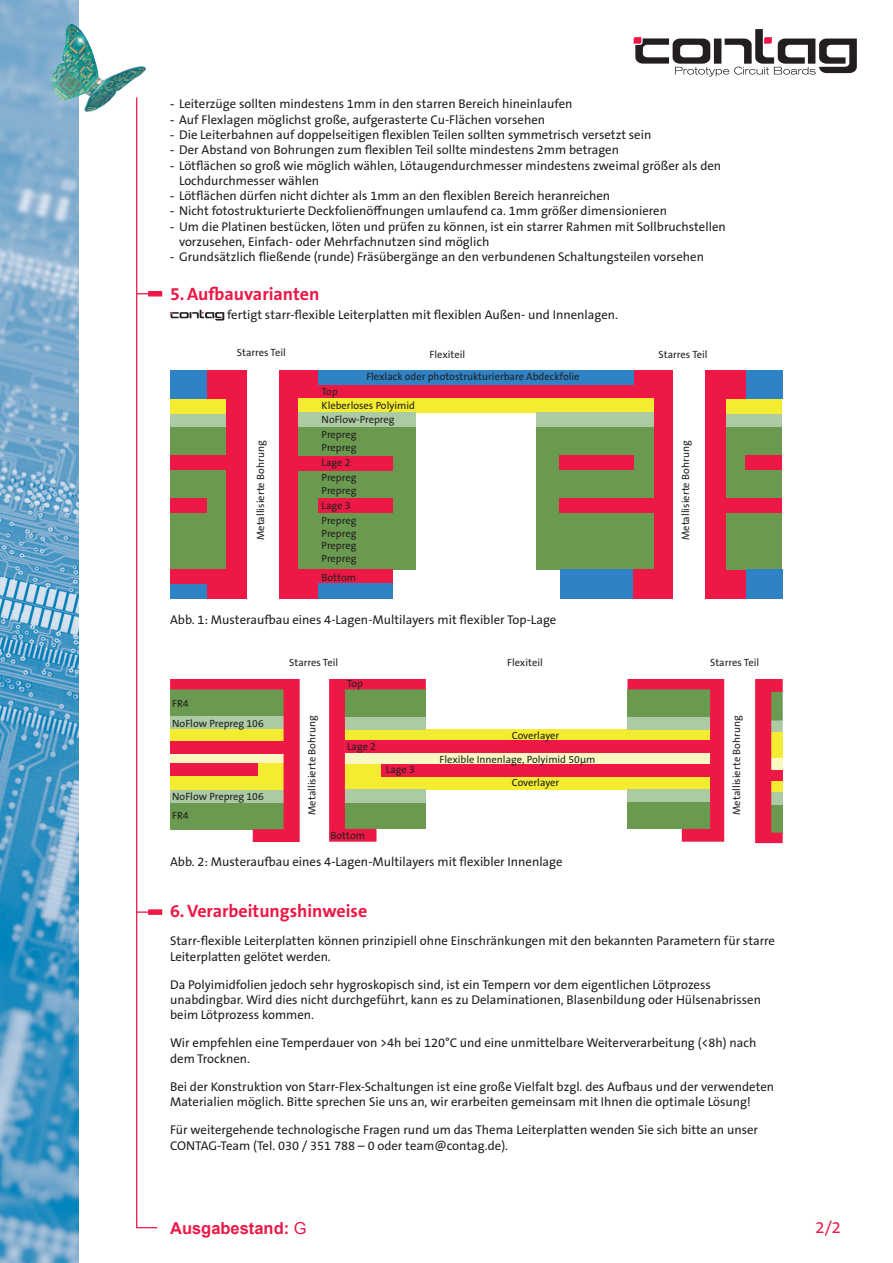
<style>
.page{position:relative;width:893px;height:1263px;background:#fff}
.page>*{position:absolute;margin:0;border:0;box-sizing:border-box;transform-origin:0 0}
.t1{font:700 18px "The Sans B W7";color:#ed1845}
.t2{font:700 16.5px "Arial";color:#ed1845}
.t3{font:16.5px "The Sans B W5 Plain";color:#ed1845}
.t4{font:12.75px/15.3px "The Sans B W5 Plain";color:#231f20}
.t5{font:10.5px/12.8px "The Sans B W5 Plain";color:#231f20}
.s1{font-family:"Arial"}
.s2{font-weight:400}
</style>
<div class="page">
<img style="left:0;top:0;width:79px;height:1263px">
<svg style="left:634px;top:29px;width:223px;height:48px"></svg>
<img style="left:51px;top:24px;width:95px;height:91px">
<svg style="left:170px;top:310px;width:54px;height:11px"></svg>
<div style="left:206px;top:370px;width:41px;height:229px;background:#ed1845"></div>
<div style="left:170px;top:427px;width:56px;height:143px;background:#6a9a4f"></div>
<div style="left:170px;top:498px;width:37px;height:15px;background:#ed1845"></div>
<div style="left:170px;top:583px;width:36px;height:16px;background:#2f83c5"></div>
<div style="left:170px;top:370px;width:36px;height:29px;background:#2f83c5"></div>
<div style="left:170px;top:455px;width:56px;height:15px;background:#ed1845"></div>
<div style="left:170px;top:413px;width:56px;height:14px;background:#accba2"></div>
<div style="left:170px;top:399px;width:56px;height:14px;background:#f3ec30"></div>
<div style="left:170px;top:570px;width:56px;height:14px;background:#ed1845"></div>
<div style="left:705px;top:370px;width:41px;height:229px;background:#ed1845"></div>
<div style="left:726px;top:427px;width:56px;height:143px;background:#6a9a4f"></div>
<div style="left:746px;top:455px;width:36px;height:15px;background:#ed1845"></div>
<div style="left:746px;top:570px;width:36px;height:29px;background:#2f83c5"></div>
<div style="left:746px;top:370px;width:36px;height:29px;background:#2f83c5"></div>
<div style="left:726px;top:498px;width:56px;height:15px;background:#ed1845"></div>
<div style="left:726px;top:413px;width:56px;height:14px;background:#accba2"></div>
<div style="left:726px;top:399px;width:56px;height:14px;background:#f3ec30"></div>
<div style="left:298px;top:370px;width:356px;height:29px;background:#ed1845"></div>
<div style="left:318px;top:370px;width:315px;height:14px;background:#2f83c5"></div>
<div style="left:298px;top:399px;width:356px;height:14px;background:#f3ec30"></div>
<div style="left:298px;top:427px;width:118px;height:142px;background:#6a9a4f"></div>
<div style="left:298px;top:413px;width:118px;height:14px;background:#accba2"></div>
<div style="left:298px;top:456px;width:94px;height:14px;background:#ed1845"></div>
<div style="left:318px;top:498px;width:75px;height:14px;background:#ed1845"></div>
<div style="left:298px;top:569px;width:94px;height:14px;background:#ed1845"></div>
<div style="left:298px;top:583px;width:21px;height:16px;background:#ed1845"></div>
<div style="left:318px;top:583px;width:74px;height:16px;background:#2f83c5"></div>
<div style="left:280px;top:370px;width:18px;height:229px;background:#ed1845"></div>
<div style="left:536px;top:427px;width:118px;height:142px;background:#6a9a4f"></div>
<div style="left:536px;top:413px;width:118px;height:14px;background:#accba2"></div>
<div style="left:560px;top:498px;width:94px;height:14px;background:#ed1845"></div>
<div style="left:559px;top:455px;width:75px;height:15px;background:#ed1845"></div>
<div style="left:633px;top:569px;width:21px;height:30px;background:#ed1845"></div>
<div style="left:560px;top:569px;width:73px;height:30px;background:#2f83c5"></div>
<div style="left:654px;top:370px;width:18px;height:229px;background:#ed1845"></div>
<div style="left:345px;top:772px;width:365px;height:17px;background:#f3ec30"></div>
<div style="left:345px;top:752px;width:365px;height:12px;background:#fbf8c2"></div>
<div style="left:345px;top:730px;width:365px;height:23px;background:#f3ec30"></div>
<div style="left:382px;top:764px;width:340px;height:12px;background:#ed1845"></div>
<svg style="left:329px;top:679px;width:97px;height:163px"></svg>
<svg style="left:627px;top:679px;width:97px;height:163px"></svg>
<svg style="left:170px;top:679px;width:130px;height:163px;background:#ba9d64"></svg>
<svg style="left:755px;top:679px;width:28px;height:164px;background:#d7524f"></svg>
<div style="left:170px;top:763px;width:87px;height:13px;background:#ed1845"></div>
<div style="left:170px;top:741px;width:114px;height:13px;background:#ed1845"></div>
<div style="left:345px;top:740px;width:365px;height:13px;background:#ed1845"></div>
<div style="left:148px;top:291px;width:14px;height:5px;background:#ed1845"></div>
<svg style="left:135px;top:96px;width:23px;height:1133px"></svg>
<svg style="left:148px;top:909px;width:14px;height:6px"></svg>
<p class="t4" style="left:170px;top:96px;width:404px"><span class="s1">-</span> Leiterzüge sollten mindestens 1mm in den starren Bereich hineinlaufen</p>
<p class="t4" style="left:170px;top:112px;width:377px"><span class="s1">-</span> Auf Flexlagen möglichst große, aufgerasterte Cu-Flächen vorsehen</p>
<p class="t4" style="left:170px;top:127px;width:483px"><span class="s1">-</span> Die Leiterbahnen auf doppelseitigen flexiblen Teilen sollten symmetrisch versetzt sein</p>
<p class="t4" style="left:170px;top:142px;width:450px"><span class="s1">-</span> Der Abstand von Bohrungen zum flexiblen Teil sollte mindestens 2mm betragen</p>
<p class="t4" style="left:179px;top:158px;width:544px;text-indent:-9px"><span class="s1">-</span> Lötflächen so groß wie möglich wählen, Lötaugendurchmesser mindestens zweimal größer als den<br>Lochdurchmesser wählen</p>
<p class="t4" style="left:170px;top:188px;width:442px"><span class="s1">-</span> Lötflächen dürfen nicht dichter als 1mm an den flexiblen Bereich heranreichen</p>
<p class="t4" style="left:170px;top:204px;width:498px"><span class="s1">-</span> Nicht fotostrukturierte Deckfolienöffnungen umlaufend ca. 1mm größer dimensionieren</p>
<p class="t4" style="left:179px;top:219px;width:548px;text-indent:-9px"><span class="s1">-</span> Um die Platinen bestücken, löten und prüfen zu können, ist ein starrer Rahmen mit Sollbruchstellen vorzusehen, Einfach- oder Mehrfachnutzen sind möglich</p>
<p class="t4" style="left:170px;top:249px;width:535px"><span class="s1">-</span> Grundsätzlich fließende (runde) Fräsübergänge an den verbundenen Schaltungsteilen vorsehen</p>
<h1 class="t1" style="left:170px;top:282px;width:151px">5.Aufbauvarianten</h1>
<p class="t4" style="left:227px;top:308px;width:392px">fertigt starr-flexible Leiterplatten mit flexiblen Außen- und Innenlagen.</p>
<p class="t5" style="left:237px;top:346px;width:51px">Starres Teil</p>
<p class="t5" style="left:429px;top:348px;width:37px">Flexiteil</p>
<p class="t5" style="left:659px;top:348px;width:51px">Starres Teil</p>
<p class="t5" style="left:366px;top:370px;width:215px">Flexlack oder photostrukturierbare Abdeckfolie</p>
<p class="t5" style="left:322px;top:385px;width:17px">Top</p>
<p class="t5" style="left:322px;top:428px;width:36px">Prepreg<br>Prepreg</p>
<p class="t5" style="left:322px;top:456px;width:30px">Lage 2</p>
<p class="t5" style="left:322px;top:499px;width:30px">Lage 3</p>
<p class="t5" style="left:322px;top:399px;width:95px">Kleberloses Polyimid</p>
<p class="t5" style="left:322px;top:413px;width:74px">NoFlow-Prepreg</p>
<p class="t5" style="left:254px;top:540px;width:101px;rotate:-90deg">Metallisierte Bohrung</p>
<p class="t5" style="left:679px;top:540px;width:101px;rotate:-90deg">Metallisierte Bohrung</p>
<p class="t5" style="left:322px;top:471px;width:36px">Prepreg<br>Prepreg</p>
<p class="t5" style="left:322px;top:514px;width:36px;text-align:justify">Prepreg Prepreg Prepreg Prepreg</p>
<p class="t5" style="left:322px;top:571px;width:36px">Bottom</p>
<p class="t4" style="left:170px;top:612px;width:388px">Abb. 1: Musteraufbau eines 4-Lagen-Multilayers mit flexibler Top-Lage</p>
<p class="t5" style="left:507px;top:657px;width:37px">Flexiteil</p>
<p class="t5" style="left:289px;top:657px;width:51px">Starres Teil</p>
<p class="t5" style="left:172px;top:697px;width:18px">FR4</p>
<p class="t5" style="left:347px;top:677px;width:17px">Top</p>
<p class="t5" style="left:710px;top:657px;width:51px">Starres Teil</p>
<p class="t5" style="left:172px;top:717px;width:93px">NoFlow Prepreg 106</p>
<p class="t5" style="left:172px;top:790px;width:93px">NoFlow Prepreg 106</p>
<p class="t5" style="left:172px;top:809px;width:18px">FR4</p>
<p class="t5" style="left:306px;top:815px;width:101px;rotate:-90deg">Metallisierte Bohrung</p>
<p class="t5" style="left:730px;top:815px;width:101px;rotate:-90deg">Metallisierte Bohrung</p>
<p class="t5" style="left:512px;top:729px;width:49px">Coverlayer</p>
<p class="t5" style="left:347px;top:740px;width:30px">Lage 2</p>
<p class="t5" style="left:440px;top:753px;width:157px">Flexible Innenlage, Polyimid 50µm</p>
<p class="t5" style="left:386px;top:763px;width:30px">Lage 3</p>
<p class="t5" style="left:512px;top:776px;width:49px">Coverlayer</p>
<p class="t5" style="left:331px;top:829px;width:36px">Bottom</p>
<p class="t4" style="left:170px;top:854px;width:394px">Abb. 2: Musteraufbau eines 4-Lagen-Multilayers mit flexibler Innenlage</p>
<h1 class="t1" style="left:170px;top:900px;width:199px">6.Verarbeitungshinweise</h1>
<p class="t4" style="left:170px;top:933px;width:606px">Starr-flexible Leiterplatten können prinzipiell ohne Einschränkungen mit den bekannten Parametern für starre<br>Leiterplatten gelötet werden.</p>
<p class="t4" style="left:170px;top:977px;width:592px">Da Polyimidfolien jedoch sehr hygroskopisch sind, ist ein Tempern vor dem eigentlichen Lötprozess unabdingbar. Wird dies nicht durchgeführt, kann es zu Delaminationen, Blasenbildung oder Hülsenabrissen beim Lötprozess kommen.</p>
<p class="t4" style="left:170px;top:1035px;width:588px">Wir empfehlen eine Temperdauer von &gt;4h bei 120°C und eine unmittelbare Weiterverarbeitung (&lt;8h) nach dem Trocknen.</p>
<p class="t4" style="left:170px;top:1079px;width:606px">Bei der Konstruktion von Starr-Flex-Schaltungen ist eine große Vielfalt bzgl. des Aufbaus und der verwendeten<br>Materialien möglich. Bitte sprechen Sie uns an, wir erarbeiten gemeinsam mit Ihnen die optimale Lösung!</p>
<p class="t4" style="left:170px;top:1122px;width:589px">Für weitergehende technologische Fragen rund um das Thema Leiterplatten wenden Sie sich bitte an unser<br>CONTAG-Team (Tel. 030 / 351 788 – 0 oder team@contag.de).</p>
<p class="t2" style="left:170px;top:1217px;width:138px">Ausgabestand: <span class="s2">G</span></p>
<p class="t3" style="left:816px;top:1216px;width:27px">2/2</p>
</div>
